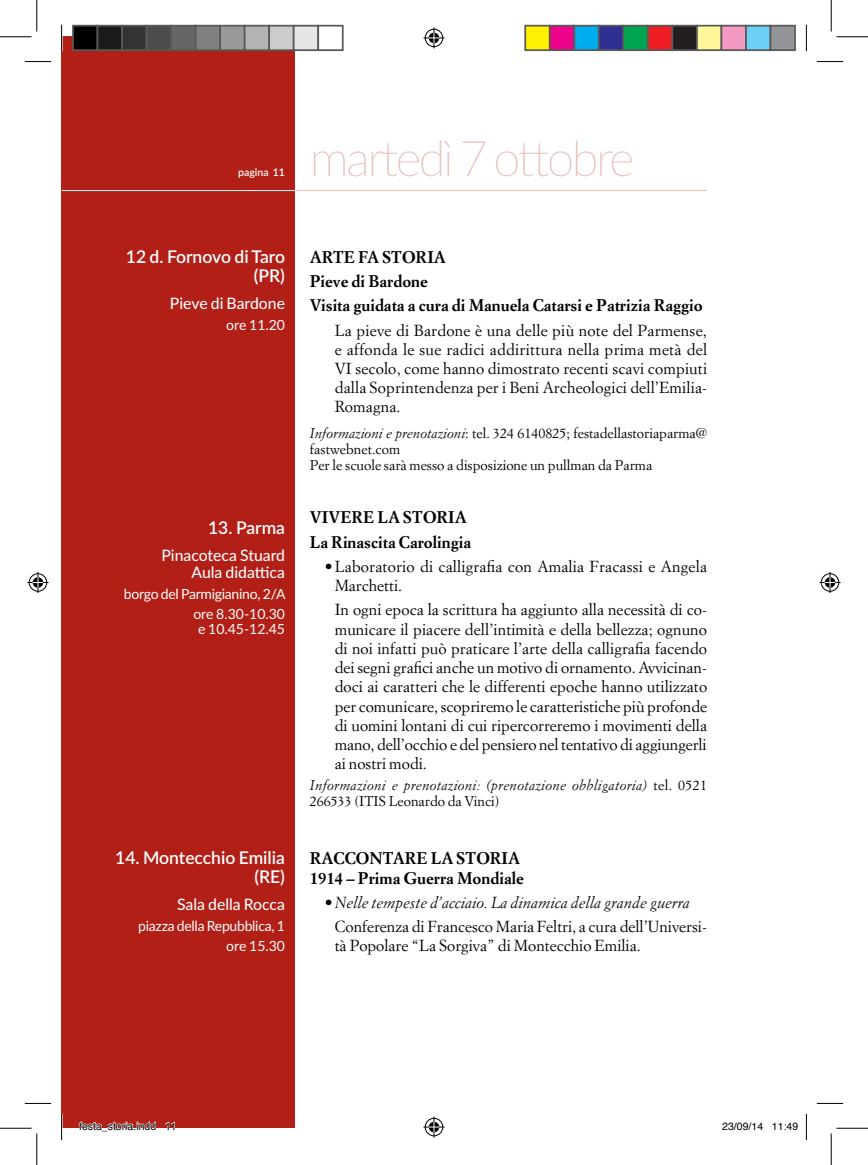
<style>
.page{position:relative;width:868px;height:1165px;background:#fff}
.page>*{position:absolute;margin:0;border:0;box-sizing:border-box;transform-origin:0 0}
.t1{font:100 49px "Lato";letter-spacing:-.05em;color:#e8bcb9}
.t2{font:600 17.5px/19.2px "Lato";color:#fff;text-align:right}
.t3{font:700 16.62px/24.2px "Simoncini Garamond Std";color:#000}
.t4{font:15.75px/19.2px "Simoncini Garamond Std";color:#000;text-align:justify}
.t5{font:500 15.75px/17.3px "Lato";color:#fff;text-align:right}
.t6{font:14px/15.8px "Simoncini Garamond Std";color:#000}
.t7{font:14px/20.3px "Lato";letter-spacing:-.02em;color:#fff;text-align:right}
.t8{font:italic 14px/15.8px "Simoncini Garamond Std";letter-spacing:.02em;color:#000}
.t9{font:10.5px "Helvetica";color:#000}
.t10{font:600 10.5px "Lato";color:#fff}
.s1{font-style:italic}
.s2{font-style:normal}
</style>
<div class="page">
<div style="left:62px;top:37px;width:233px;height:1091px;background:#b21f17"></div>
<hr style="left:62px;top:190px;width:233px;height:1px;background:#fff">
<hr style="left:295px;top:190px;width:411px;height:1px;background:#e8bcb9">
<hr style="left:60px;top:25px;width:3px;height:26px;background:#fff">
<hr style="left:60px;top:1114px;width:3px;height:26px;background:#fff">
<svg style="left:25px;top:61px;width:26px;height:1px"></svg>
<svg style="left:816px;top:61px;width:26px;height:1px"></svg>
<svg style="left:25px;top:1103px;width:26px;height:1px"></svg>
<svg style="left:816px;top:1103px;width:26px;height:1px"></svg>
<svg style="left:61px;top:25px;width:1px;height:26px"></svg>
<svg style="left:61px;top:1114px;width:1px;height:26px"></svg>
<svg style="left:805px;top:25px;width:1px;height:26px"></svg>
<svg style="left:805px;top:1114px;width:1px;height:26px"></svg>
<hr style="left:0;top:36px;width:32px;height:1px;background:#000">
<hr style="left:836px;top:36px;width:31px;height:1px;background:#000">
<hr style="left:0;top:1128px;width:32px;height:1px;background:#000">
<hr style="left:836px;top:1128px;width:31px;height:1px;background:#000">
<hr style="left:36px;top:0;width:1px;height:32px;background:#000">
<hr style="left:36px;top:1133px;width:1px;height:32px;background:#000">
<hr style="left:830px;top:0;width:1px;height:32px;background:#000">
<hr style="left:830px;top:1133px;width:1px;height:32px;background:#000">
<svg style="left:423px;top:27px;width:21px;height:21px"></svg>
<svg style="left:423px;top:1116px;width:21px;height:21px"></svg>
<svg style="left:27px;top:572px;width:21px;height:21px"></svg>
<svg style="left:819px;top:572px;width:21px;height:21px"></svg>
<div style="left:73px;top:26px;width:24px;height:24px;background:#000"></div>
<div style="left:72px;top:25px;width:26px;height:26px;border:2px solid #595959"></div>
<div style="left:97px;top:26px;width:25px;height:24px;background:#1a1a1a"></div>
<div style="left:97px;top:25px;width:26px;height:26px;border:2px solid #595959"></div>
<div style="left:122px;top:26px;width:24px;height:24px;background:#333"></div>
<div style="left:121px;top:25px;width:26px;height:26px;border:2px solid #595959"></div>
<div style="left:146px;top:26px;width:25px;height:24px;background:#4d4d4d"></div>
<div style="left:146px;top:25px;width:26px;height:26px;border:2px solid #595959"></div>
<div style="left:171px;top:26px;width:24px;height:24px;background:#666"></div>
<div style="left:170px;top:25px;width:26px;height:26px;border:2px solid #595959"></div>
<div style="left:195px;top:26px;width:25px;height:24px;background:#808080"></div>
<div style="left:195px;top:25px;width:26px;height:26px;border:2px solid #595959"></div>
<div style="left:220px;top:26px;width:24px;height:24px;background:#999"></div>
<div style="left:219px;top:25px;width:26px;height:26px;border:2px solid #595959"></div>
<div style="left:244px;top:26px;width:25px;height:24px;background:#b3b3b3"></div>
<div style="left:244px;top:25px;width:26px;height:26px;border:2px solid #595959"></div>
<div style="left:269px;top:26px;width:24px;height:24px;background:#ccc"></div>
<div style="left:268px;top:25px;width:26px;height:26px;border:2px solid #595959"></div>
<div style="left:293px;top:26px;width:25px;height:24px;background:#e6e6e6"></div>
<div style="left:293px;top:25px;width:26px;height:26px;border:2px solid #595959"></div>
<div style="left:317px;top:25px;width:26px;height:26px;border:2px solid #595959"></div>
<div style="left:525px;top:26px;width:24px;height:24px;background:#fff101"></div>
<div style="left:524px;top:25px;width:26px;height:26px;border:2px solid #595959"></div>
<div style="left:549px;top:26px;width:25px;height:24px;background:#ed028c"></div>
<div style="left:548px;top:25px;width:27px;height:26px;border:2px solid #595959"></div>
<div style="left:574px;top:26px;width:24px;height:24px;background:#00aeef"></div>
<div style="left:573px;top:25px;width:26px;height:26px;border:2px solid #595959"></div>
<div style="left:598px;top:26px;width:25px;height:24px;background:#2e3092"></div>
<div style="left:597px;top:25px;width:27px;height:26px;border:2px solid #595959"></div>
<div style="left:623px;top:26px;width:24px;height:24px;background:#00a54f"></div>
<div style="left:622px;top:25px;width:26px;height:26px;border:2px solid #595959"></div>
<div style="left:647px;top:26px;width:25px;height:24px;background:#ee1d23"></div>
<div style="left:646px;top:25px;width:27px;height:26px;border:2px solid #595959"></div>
<div style="left:672px;top:26px;width:24px;height:24px;background:#231f20"></div>
<div style="left:671px;top:25px;width:26px;height:26px;border:2px solid #595959"></div>
<div style="left:696px;top:26px;width:25px;height:24px;background:#fff79a"></div>
<div style="left:695px;top:25px;width:27px;height:26px;border:2px solid #595959"></div>
<div style="left:721px;top:26px;width:24px;height:24px;background:#f499c2"></div>
<div style="left:720px;top:25px;width:26px;height:26px;border:2px solid #595959"></div>
<div style="left:745px;top:26px;width:25px;height:24px;background:#6bcff6"></div>
<div style="left:744px;top:25px;width:27px;height:26px;border:2px solid #595959"></div>
<div style="left:770px;top:26px;width:24px;height:24px;background:#939598"></div>
<div style="left:769px;top:25px;width:26px;height:26px;border:2px solid #595959"></div>
<svg style="left:78px;top:1121px;width:78px;height:7px"></svg>
<svg style="left:165px;top:1122px;width:10px;height:6px"></svg>
<p class="t10" style="left:238px;top:164px;width:48px">pagina 11</p>
<h1 class="t1" style="left:310px;top:125px;width:326px">martedì 7 ottobre</h1>
<p class="t2" style="left:126px;top:246px;width:160px">12 d. Fornovo di Taro (PR)</p>
<p class="t5" style="left:170px;top:294px;width:116px">Pieve di Bardone</p>
<p class="t7" style="left:226px;top:314px;width:60px">ore 11.20</p>
<p class="t2" style="left:208px;top:517px;width:78px">13. Parma</p>
<p class="t5" style="left:161px;top:546px;width:125px">Pinacoteca Stuard<br>Aula didattica</p>
<p class="t7" style="left:124px;top:583px;width:163px">borgo del Parmigianino, 2/A ore 8.30-10.30</p>
<p class="t7" style="left:198px;top:618px;width:88px">e 10.45-12.45</p>
<p class="t2" style="left:115px;top:847px;width:171px">14. Montecchio Emilia (RE)</p>
<p class="t5" style="left:177px;top:895px;width:109px">Sala della Rocca</p>
<p class="t7" style="left:138px;top:915px;width:148px">piazza della Repubblica, 1 ore 15.30</p>
<p class="t3" style="left:310px;top:245px;width:394px">ARTE FA STORIA<br>Pieve di Bardone<br>Visita guidata a cura di Manuela Catarsi e Patrizia Raggio</p>
<p class="t4" style="left:334px;top:320px;width:374px">La pieve di Bardone è una delle più note del Parmense, e affonda le sue radici addirittura nella prima metà del VI secolo, come hanno dimostrato recenti scavi compiuti dalla Soprintendenza per i Beni Archeologici dell’Emilia-Romagna.</p>
<p class="t6" style="left:310px;top:425px;width:398px"><span class="s1">Informazioni e prenotazioni</span>: tel. 324 6140825; festadellastoriaparma@ fastwebnet.com<br>Per le scuole sarà messo a disposizione un pullman da Parma</p>
<p class="t3" style="left:310px;top:506px;width:163px">VIVERE LA STORIA<br>La Rinascita Carolingia</p>
<p class="t4" style="left:334px;top:556px;width:374px;text-indent:-10px">• Laboratorio di calligrafia con Amalia Fracassi e Angela<br>Marchetti.</p>
<p class="t4" style="left:334px;top:600px;width:374px">In ogni epoca la scrittura ha aggiunto alla necessità di co&shy;municare il piacere dell’intimità e della bellezza; ognuno di noi infatti può praticare l’arte della calligrafia facendo dei segni grafici anche un motivo di ornamento. Avvicinan&shy;doci ai caratteri che le differenti epoche hanno utilizzato per comunicare, scopriremo le caratteristiche più profonde di uomini lontani di cui ripercorreremo i movimenti della mano, dell’occhio e del pensiero nel tentativo di aggiungerli ai nostri modi.</p>
<p class="t8" style="left:310px;top:777px;width:398px">Informazioni e prenotazioni: (prenotazione obbligatoria) <span class="s2">tel. 0521<br>266533 (ITIS Leonardo da Vinci)</span></p>
<p class="t3" style="left:310px;top:849px;width:215px;line-height:19.2px">RACCONTARE LA STORIA<br>1914 – Prima Guerra Mondiale</p>
<p class="t4" style="left:334px;top:890px;width:373px;line-height:24.2px;text-indent:-10px">• <span class="s1">Nelle tempeste d’acciaio. La dinamica della grande guerra<br></span>Conferenza di Francesco Maria Feltri, a cura dell’Universi-</p>
<p class="t4" style="left:334px;top:936px;width:307px">tà Popolare “La Sorgiva” di Montecchio Emilia.</p>
<p class="t9" style="left:79px;top:1118px;width:99px">festa_storia.indd 11</p>
<p class="t9" style="left:722px;top:1118px;width:77px">23/09/14 11:49</p>
</div>
